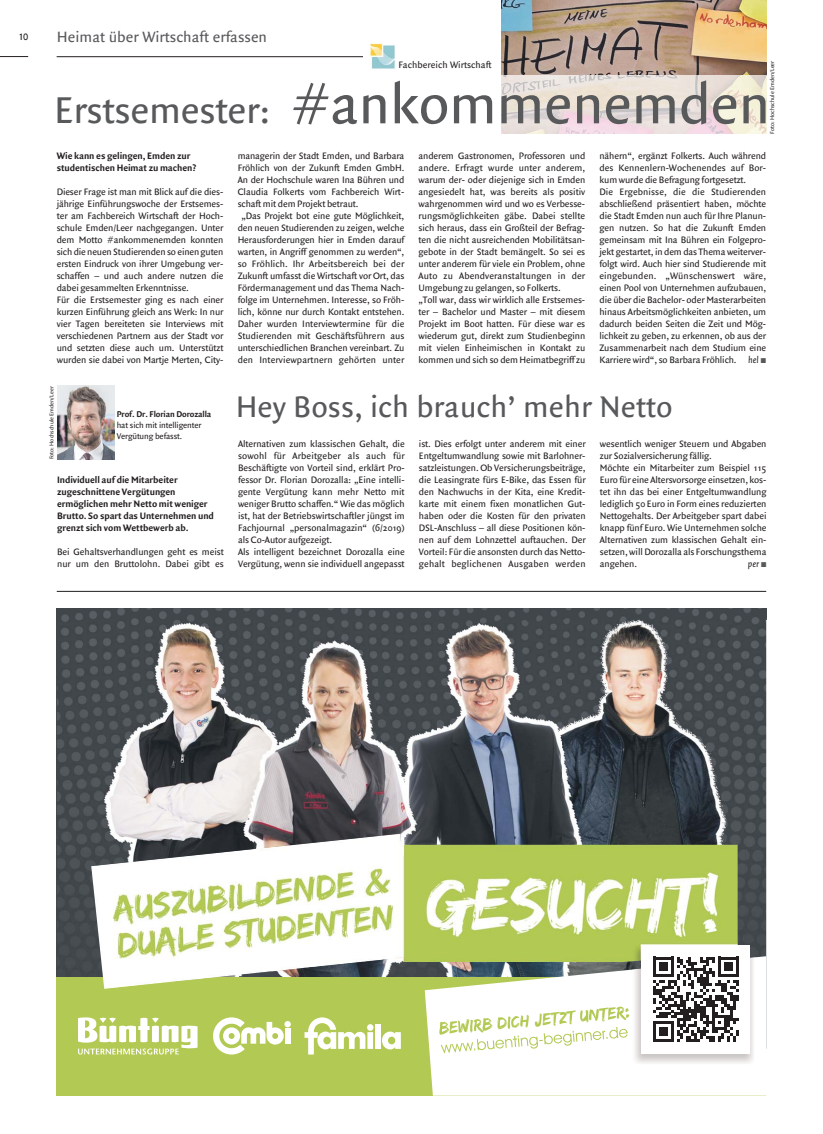
<style>
.page{position:relative;width:823px;height:1134px;background:#fff}
.page>*{position:absolute;margin:0;border:0;box-sizing:border-box;transform-origin:0 0}
.t1{font:60px "Quadraat Sans OT";letter-spacing:-.01em;color:#58595b}
.t2{font:32px "Quadraat Sans OT";color:#58595b}
.t3{font:16px "Quadraat Sans OT";color:#58595b}
.t4{font:14px "Quadraat Sans OT";color:#231f20;scale:.75 1}
.t5{font:10px/12px "Quadraat Sans OT";letter-spacing:-.01em;color:#231f20}
.t6{font:10px/12px "Quadraat Sans OT Bld";letter-spacing:-.01em;color:#231f20}
.t7{font:10px "Quadraat Sans OT";letter-spacing:.01em;color:#231f20}
.t8{font:italic 10px "Quadraat Sans OT";color:#231f20}
.t9{font:9px/10.8px "Quadraat Sans OT";letter-spacing:-.015em;color:#231f20}
.t10{font:9px "Quadraat Sans OT Bld";letter-spacing:-.015em;color:#231f20}
.t11{font:6px "Quadraat Sans OT";color:#231f20}
.s1{font-size:40px}
.s2{font-style:italic}
.s3{color:#58595b}
</style>
<div class="page">
<hr style="left:57px;top:56px;width:708px;height:1px;background:#231f20">
<div style="left:363px;top:39px;width:143px;height:34px;background:#fff"></div>
<img style="left:369px;top:44px;width:26px;height:26px">
<img style="left:501px;top:0;width:264px;height:76px">
<svg style="left:0;top:56px;width:28px;height:1px"></svg>
<hr style="left:57px;top:591px;width:708px;height:1px;background:#231f20">
<img style="left:501px;top:76px;width:264px;height:58px">
<img style="left:57px;top:385px;width:58px;height:74px">
<img style="left:57px;top:609px;width:708px;height:11px">
<img style="left:57px;top:620px;width:321px;height:357px">
<img style="left:745px;top:620px;width:20px;height:336px">
<img style="left:378px;top:620px;width:115px;height:3px">
<img style="left:493px;top:620px;width:252px;height:323px">
<img style="left:125px;top:623px;width:436px;height:354px">
<div style="left:57px;top:977px;width:708px;height:119px;background:#b2c954"></div>
<svg style="left:213px;top:1017px;width:77px;height:37px"></svg>
<div style="left:375px;top:1024px;width:5px;height:25px;background:#fff"></div>
<svg style="left:382px;top:1031px;width:18px;height:18px"></svg>
<svg style="left:304px;top:1017px;width:69px;height:37px"></svg>
<svg style="left:78px;top:1017px;width:119px;height:37px"></svg>
<div style="left:424px;top:956px;width:341px;height:140px;background:#fff"></div>
<svg style="left:439px;top:1007px;width:190px;height:46px;background:#f0f4de"></svg>
<img style="left:147px;top:834px;width:590px;height:150px">
<img style="left:745px;top:943px;width:10px;height:14px">
<img style="left:631px;top:957px;width:124px;height:109px">
<img style="left:631px;top:943px;width:106px;height:18px">
<div style="left:641px;top:945px;width:108px;height:109px;background:#fff"></div>
<svg style="left:653px;top:956px;width:85px;height:86px"></svg>
<h3 class="t4" style="left:19px;top:30px;width:14px">10</h3>
<h3 class="t3" style="left:57px;top:30px;width:211px">Heimat über Wirtschaft erfassen</h3>
<p class="t11" style="left:769px;top:134px;width:75px;rotate:-90deg">Foto: Hochschule Emden/Leer</p>
<p class="t5" style="left:398px;top:60px;width:95px">Fachbereich Wirtschaft</p>
<h1 class="t1" style="left:54px;top:80px;width:717px"><span class="s1">Erstsemester:</span> #ankommenemden</h1>
<p class="t6" style="left:57px;top:151px;width:141px">Wie kann es gelingen, Emden zur studentischen Heimat zu machen?</p>
<p class="t5" style="left:57px;top:187px;width:168px">Dieser Frage ist man mit Blick auf die dies&shy;jährige Einführungswoche der Erstsemes&shy;ter am Fachbereich Wirtschaft der Hoch&shy;schule Emden/Leer nachgegangen. Unter dem Motto #ankommenemden konnten sich die neuen Studierenden so einen guten ersten Eindruck von ihrer Umgebung ver&shy;schaffen – und auch andere nutzen die dabei gesammelten Erkenntnisse.<br>Für die Erstsemester ging es nach einer kurzen Einführung gleich ans Werk: In nur vier Tagen bereiteten sie Interviews mit verschiedenen Partnern aus der Stadt vor und setzten diese auch um. Unterstützt wurden sie dabei von Martje Merten, City-</p>
<p class="t11" style="left:49px;top:459px;width:75px;rotate:-90deg">Foto: Hochschule Emden/Leer</p>
<p class="t10" style="left:117px;top:411px;width:96px">Prof. Dr. Florian Dorozalla</p>
<p class="t9" style="left:117px;top:420px;width:86px">hat sich mit intelligenter<br>Vergütung befasst.</p>
<p class="t6" style="left:57px;top:475px;width:158px">Individuell auf die Mitarbeiter zugeschnittene Vergütungen ermöglichen mehr Netto mit weniger Brutto. So spart das Unternehmen und grenzt sich vom Wettbewerb ab.</p>
<p class="t5" style="left:57px;top:547px;width:168px">Bei Gehaltsverhandlungen geht es meist nur um den Bruttolohn. Dabei gibt es</p>
<p class="t5" style="left:237px;top:151px;width:168px">managerin der Stadt Emden, und Barbara</p>
<p class="t5" style="left:237px;top:163px;width:168px">Fröhlich von der Zukunft Emden GmbH.</p>
<p class="t5" style="left:237px;top:175px;width:168px">An der Hochschule waren Ina Bühren und</p>
<p class="t5" style="left:237px;top:187px;width:168px">Claudia Folkerts vom Fachbereich Wirt-</p>
<p class="t5" style="left:237px;top:199px;width:122px">schaft mit dem Projekt betraut.</p>
<p class="t5" style="left:241px;top:211px;width:164px">„Das Projekt bot eine gute Möglichkeit,</p>
<p class="t5" style="left:237px;top:223px;width:168px">den neuen Studierenden zu zeigen, welche</p>
<p class="t5" style="left:237px;top:235px;width:168px">Herausforderungen hier in Emden darauf</p>
<p class="t5" style="left:237px;top:247px;width:168px">warten, in Angriff genommen zu werden“,</p>
<p class="t5" style="left:237px;top:259px;width:168px">so Fröhlich. Ihr Arbeitsbereich bei der</p>
<p class="t5" style="left:237px;top:271px;width:168px">Zukunft umfasst die Wirtschaft vor Ort, das</p>
<p class="t5" style="left:237px;top:283px;width:168px">Fördermanagement und das Thema Nach-</p>
<p class="t5" style="left:237px;top:295px;width:168px">folge im Unternehmen. Interesse, so Fröh-</p>
<p class="t5" style="left:237px;top:307px;width:168px">lich, könne nur durch Kontakt entstehen.</p>
<p class="t5" style="left:237px;top:319px;width:168px">Daher wurden Interviewtermine für die</p>
<p class="t5" style="left:237px;top:331px;width:168px">Studierenden mit Geschäftsführern aus</p>
<p class="t5" style="left:237px;top:343px;width:168px">unterschiedlichen Branchen vereinbart. Zu</p>
<p class="t7" style="left:237px;top:356px;width:168px">den Interviewpartnern gehörten unter</p>
<p class="t5" style="left:418px;top:151px;width:168px">anderem Gastronomen, Professoren und andere. Erfragt wurde unter anderem, warum der- oder diejenige sich in Emden angesiedelt hat, was bereits als positiv wahrgenommen wird und wo es Verbesse&shy;rungsmöglichkeiten gäbe. Dabei stellte sich heraus, dass ein Großteil der Befrag - ten die nicht ausreichenden Mobilitäts an - gebote in der Stadt bemängelt. So sei es unter anderem für viele ein Problem, ohne Auto zu Abendveranstaltungen in der Umgebung zu gelangen, so Folkerts.<br>„Toll war, dass wir wirklich alle Erstsemes&shy;ter – Bachelor und Master – mit diesem Projekt im Boot hatten. Für diese war es wiederum gut, direkt zum Studienbeginn mit vielen Einheimischen in Kontakt zu kommen und sich so dem Heimatbegriff zu</p>
<p class="t5" style="left:599px;top:151px;width:168px">nähern“, ergänzt Folkerts. Auch während des Kennenlern-Wochenendes auf Bor - kum wurde die Befragung fortgesetzt.<br>Die Ergebnisse, die die Studierenden abschließend präsentiert haben, möchte die Stadt Emden nun auch für Ihre Planun&shy;gen nutzen. So hat die Zukunft Emden gemeinsam mit Ina Bühren ein Folgepro&shy;jekt gestartet, in dem das Thema weiterver&shy;folgt wird. Auch hier sind Studierende mit eingebunden. „Wünschenswert wäre, einen Pool von Unternehmen aufzubauen, die über die Bachelor- oder Masterarbeiten hinaus Arbeitsmöglichkeiten anbieten, um dadurch beiden Seiten die Zeit und Mög&shy;lichkeit zu geben, zu erkennen, ob aus der Zusammenarbeit nach dem Studium eine Karriere wird“, so Barbara Fröhlich. <span class="s2">hel</span> <span class="s3">■</span></p>
<h2 class="t2" style="left:235px;top:394px;width:438px">Hey Boss, ich brauch’ mehr Netto</h2>
<p class="t5" style="left:238px;top:439px;width:168px">Alternativen zum klassischen Gehalt, die sowohl für Arbeitgeber als auch für Beschäftigte von Vorteil sind, erklärt Pro&shy;fessor Dr. Florian Dorozalla: „Eine intelli&shy;gente Vergütung kann mehr Netto mit weniger Brutto schaffen.“ Wie das möglich ist, hat der Betriebswirtschaftler jüngst im Fachjournal „personalmagazin“ (6/2019) als Co-Autor aufgezeigt.<br>Als intelligent bezeichnet Dorozalla eine Vergütung, wenn sie individuell angepasst</p>
<p class="t5" style="left:418px;top:439px;width:168px;text-align:justify">ist. Dies erfolgt unter anderem mit einer Entgeltumwandlung sowie mit Barlohner&shy;satzleistungen. Ob Versicherungsbeiträge, die Leasingrate fürs E-Bike, das Essen für den Nachwuchs in der Kita, eine Kredit - karte mit einem fixen monatlichen Gut - haben oder die Kosten für den privaten DSL-Anschluss – all diese Positionen kön&shy;nen auf dem Lohnzettel auftauchen. Der Vorteil: Für die ansonsten durch das Netto&shy;gehalt beglichenen Ausgaben werden</p>
<p class="t5" style="left:599px;top:439px;width:168px">wesentlich weniger Steuern und Abgaben zur Sozialversicherung fällig.<br>Möchte ein Mitarbeiter zum Beispiel 115<br>Euro für eine Altersvorsorge einsetzen, kos&shy;tet ihn das bei einer Entgeltumwandlung lediglich 50 Euro in Form eines reduzierten Nettogehalts. Der Arbeitgeber spart dabei knapp fünf Euro. Wie Unternehmen solche Alternativen zum klassischen Gehalt ein&shy;setzen, will Dorozalla als Forschungsthema angehen.</p>
<p class="t8" style="left:747px;top:558px;width:20px">per <span class="s3">■</span></p>
</div>
